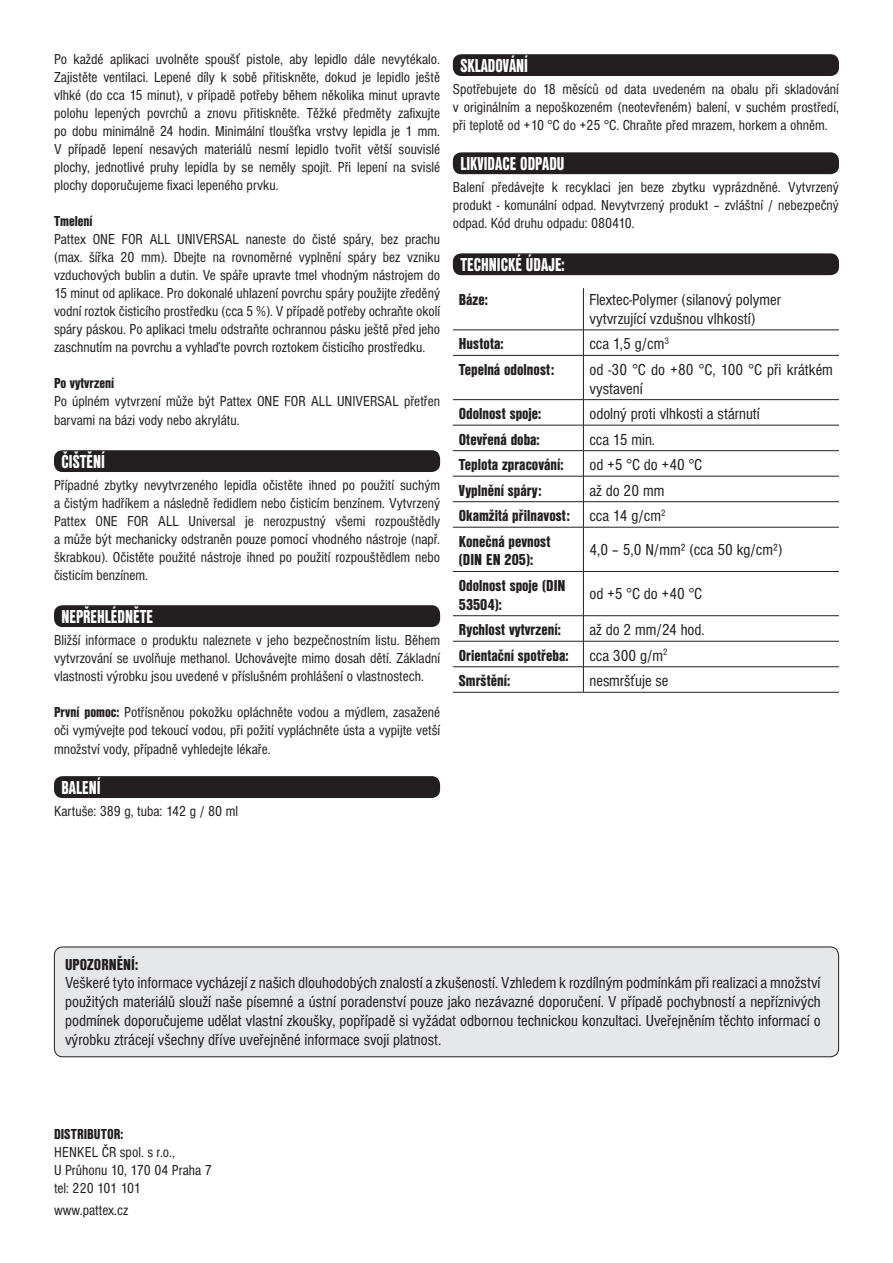
<style>
.page{position:relative;width:893px;height:1263px;background:#fff}
.page>*{position:absolute;margin:0;border:0;box-sizing:border-box;transform-origin:0 0}
.t1{font:19.5px "Nimbus Sans DOT Blac Cond";color:#fff;scale:.85 1}
.t2{font:condensed 16.5px/18.8px "Nimbus Sans DOT";color:#231f20}
.t3{font:16.5px/25.5px "Nimbus Sans DOT Blac Cond";color:#231f20}
.t4{font:condensed 15px/18px "Nimbus Sans DOT";color:#231f20;text-align:justify}
.t5{font:15px "Nimbus Sans DOT Blac Cond";color:#231f20}
.s1{font-family:"Nimbus Sans DOT Blac Cond";font-stretch:normal}
.s2{font-family:"Nimbus Sans DOT";font-stretch:condensed}
</style>
<div class="page">
<div style="left:54px;top:947px;width:785px;height:110px;background:#e6e7e9;border-radius:9px"></div>
<div style="left:54px;top:946px;width:785px;height:111px;border:1px solid #231f20;border-radius:9px"></div>
<div style="left:54px;top:450px;width:386px;height:22px;background:#231f20;border-radius:9px"></div>
<div style="left:54px;top:605px;width:386px;height:22px;background:#231f20;border-radius:9px"></div>
<div style="left:54px;top:776px;width:386px;height:22px;background:#231f20;border-radius:9px"></div>
<div style="left:453px;top:54px;width:386px;height:22px;background:#231f20;border-radius:9px"></div>
<div style="left:453px;top:152px;width:386px;height:22px;background:#231f20;border-radius:9px"></div>
<div style="left:453px;top:253px;width:386px;height:22px;background:#231f20;border-radius:9px"></div>
<hr style="left:583px;top:288px;width:1px;height:42px;background:#231f20">
<hr style="left:453px;top:330px;width:130px;height:1px;background:#231f20">
<hr style="left:583px;top:330px;width:256px;height:1px;background:#231f20">
<svg style="left:583px;top:330px;width:1px;height:25px"></svg>
<hr style="left:453px;top:355px;width:130px;height:1px;background:#231f20">
<hr style="left:583px;top:355px;width:256px;height:1px;background:#231f20">
<hr style="left:583px;top:356px;width:1px;height:43px;background:#231f20">
<svg style="left:583px;top:400px;width:1px;height:127px"></svg>
<hr style="left:583px;top:527px;width:1px;height:44px;background:#231f20">
<hr style="left:583px;top:572px;width:1px;height:43px;background:#231f20">
<svg style="left:583px;top:616px;width:1px;height:76px"></svg>
<hr style="left:453px;top:399px;width:130px;height:1px;background:#231f20">
<hr style="left:583px;top:399px;width:256px;height:1px;background:#231f20">
<hr style="left:453px;top:425px;width:130px;height:1px;background:#231f20">
<hr style="left:583px;top:425px;width:256px;height:1px;background:#231f20">
<hr style="left:453px;top:476px;width:130px;height:1px;background:#231f20">
<hr style="left:583px;top:476px;width:256px;height:1px;background:#231f20">
<hr style="left:453px;top:527px;width:130px;height:1px;background:#231f20">
<hr style="left:583px;top:527px;width:256px;height:1px;background:#231f20">
<hr style="left:453px;top:615px;width:130px;height:1px;background:#231f20">
<hr style="left:583px;top:615px;width:256px;height:1px;background:#231f20">
<hr style="left:453px;top:692px;width:130px;height:1px;background:#231f20">
<hr style="left:583px;top:692px;width:256px;height:1px;background:#231f20">
<hr style="left:453px;top:450px;width:130px;height:1px;background:#231f20">
<hr style="left:583px;top:450px;width:256px;height:1px;background:#231f20">
<hr style="left:453px;top:501px;width:130px;height:1px;background:#231f20">
<hr style="left:583px;top:501px;width:256px;height:1px;background:#231f20">
<hr style="left:453px;top:571px;width:130px;height:1px;background:#231f20">
<hr style="left:583px;top:571px;width:256px;height:1px;background:#231f20">
<hr style="left:453px;top:641px;width:130px;height:1px;background:#231f20">
<hr style="left:583px;top:641px;width:256px;height:1px;background:#231f20">
<hr style="left:453px;top:666px;width:130px;height:1px;background:#231f20">
<hr style="left:583px;top:666px;width:256px;height:1px;background:#231f20">
<p class="t4" style="left:54px;top:51px;width:388px">Po každé aplikaci uvolněte spoušť pistole, aby lepidlo dále nevytékalo.<br>Zajistěte ventilaci. Lepené díly k sobě přitiskněte, dokud je lepidlo ještě vlhké (do cca 15 minut), v případě potřeby během několika minut upravte polohu lepených povrchů a znovu přitiskněte. Těžké předměty zafixujte po dobu minimálně 24 hodin. Minimální tloušťka vrstvy lepidla je 1 mm.<br>V případě lepení nesavých materiálů nesmí lepidlo tvořit větší souvislé plochy, jednotlivé pruhy lepidla by se neměly spojit. Při lepení na svislé plochy doporučujeme fixaci lepeného prvku.</p>
<p class="t5" style="left:54px;top:213px;width:40px">Tmelení</p>
<p class="t4" style="left:54px;top:231px;width:388px">Pattex ONE FOR ALL UNIVERSAL naneste do čisté spáry, bez prachu (max. šířka 20 mm). Dbejte na rovnoměrné vyplnění spáry bez vzniku vzduchových bublin a dutin. Ve spáře upravte tmel vhodným nástrojem do 15 minut od aplikace. Pro dokonalé uhlazení povrchu spáry použijte zředěný vodní roztok čisticího prostředku (cca 5 %). V případě potřeby ochraňte okolí spáry páskou. Po aplikaci tmelu odstraňte ochrannou pásku ještě před jeho zaschnutím na povrchu a vyhlaďte povrch roztokem čisticího prostředku.</p>
<p class="t5" style="left:54px;top:375px;width:62px">Po vytvrzení</p>
<p class="t4" style="left:54px;top:392px;width:388px;line-height:18.8px">Po úplném vytvrzení může být Pattex ONE FOR ALL UNIVERSAL přetřen barvami na bázi vody nebo akrylátu.</p>
<h1 class="t1" style="left:62px;top:450px;width:53px">ČIŠTĚNÍ</h1>
<p class="t4" style="left:54px;top:476px;width:388px">Případné zbytky nevytvrzeného lepidla očistěte ihned po použití suchým a čistým hadříkem a následně ředidlem nebo čisticím benzínem. Vytvrzený Pattex ONE FOR ALL Universal je nerozpustný všemi rozpouštědly a může být mechanicky odstraněn pouze pomocí vhodného nástroje (např. škrabkou). Očistěte použité nástroje ihned po použití rozpouštědlem nebo čisticím benzínem.</p>
<h1 class="t1" style="left:62px;top:605px;width:109px">NEPŘEHLÉDNĚTE</h1>
<p class="t4" style="left:54px;top:631px;width:388px">Bližší informace o produktu naleznete v jeho bezpečnostním listu. Během vytvrzování se uvolňuje methanol. Uchovávejte mimo dosah dětí. Základní vlastnosti výrobku jsou uvedené v příslušném prohlášení o vlastnostech.</p>
<p class="t4" style="left:54px;top:703px;width:388px"><span class="s1">První pomoc:</span> Potřísněnou pokožku opláchněte vodou a mýdlem, zasažené oči vymývejte pod tekoucí vodou, při požití vypláchněte ústa a vypijte vetší množství vody, případně vyhledejte lékaře.</p>
<h1 class="t1" style="left:62px;top:776px;width:47px">BALENÍ</h1>
<p class="t4" style="left:54px;top:802px;width:186px">Kartuše: 389 g, tuba: 142 g / 80 ml</p>
<h1 class="t1" style="left:460px;top:54px;width:81px">SKLADOVÁNÍ</h1>
<p class="t4" style="left:453px;top:80px;width:388px">Spotřebujete do 18 měsíců od data uvedeném na obalu při skladování v originálním a nepoškozeném (neotevřeném) balení, v suchém prostředí, při teplotě od +10 °C do +25 °C. Chraňte před mrazem, horkem a ohněm.</p>
<h1 class="t1" style="left:460px;top:152px;width:124px">LIKVIDACE ODPADU</h1>
<p class="t4" style="left:453px;top:179px;width:388px">Balení předávejte k recyklaci jen beze zbytku vyprázdněné. Vytvrzený produkt - komunální odpad. Nevytvrzený produkt – zvláštní / nebezpečný odpad. Kód druhu odpadu: 080410.</p>
<h1 class="t1" style="left:460px;top:253px;width:124px">TECHNICKÉ ÚDAJE:</h1>
<p class="t3" style="left:459px;top:287px;width:31px">Báze:</p>
<p class="t2" style="left:589px;top:291px;width:193px">Flextec-Polymer (silanový polymer vytvrzující vzdušnou vlhkostí)</p>
<p class="t3" style="left:459px;top:331px;width:46px">Hustota:</p>
<p class="t2" style="left:589px;top:335px;width:81px">cca 1,5 g/cm<sup>3</sup></p>
<p class="t3" style="left:459px;top:357px;width:97px">Tepelná odolnost:</p>
<p class="t2" style="left:589px;top:360px;width:245px">od -30 °C do +80 °C, 100 °C při krátkém vystavení</p>
<p class="t3" style="left:459px;top:401px;width:84px">Odolnost spoje:</p>
<p class="t2" style="left:589px;top:405px;width:172px">odolný proti vlhkosti a stárnutí</p>
<p class="t3" style="left:459px;top:426px;width:82px">Otevřená doba:</p>
<p class="t2" style="left:589px;top:430px;width:67px">cca 15 min.</p>
<p class="t3" style="left:459px;top:452px;width:106px">Teplota zpracování:</p>
<p class="t2" style="left:589px;top:456px;width:114px">od +5 °C do +40 °C</p>
<p class="t3" style="left:459px;top:477px;width:84px">Vyplnění spáry:</p>
<p class="t2" style="left:589px;top:481px;width:76px">až do 20 mm</p>
<p class="t3" style="left:459px;top:503px;width:208px">Okamžitá přilnavost: <span class="s2">cca 14 g/cm</span><sup>2<br></sup>Konečná pevnost</p>
<p class="t3" style="left:459px;top:547px;width:76px">(DIN EN 205):</p>
<p class="t2" style="left:589px;top:541px;width:194px">4,0 – 5,0 N/mm² (cca 50 kg/cm²)</p>
<p class="t3" style="left:459px;top:576px;width:108px;line-height:18.8px">Odolnost spoje (DIN<br>53504):</p>
<p class="t2" style="left:589px;top:585px;width:114px">od +5 °C do +40 °C</p>
<p class="t3" style="left:459px;top:617px;width:104px">Rychlost vytvrzení:</p>
<p class="t2" style="left:589px;top:621px;width:117px">až do 2 mm/24 hod.</p>
<p class="t3" style="left:459px;top:643px;width:111px">Orientační spotřeba:</p>
<p class="t2" style="left:589px;top:646px;width:80px">cca 300 g/m<sup>2</sup></p>
<p class="t3" style="left:459px;top:668px;width:53px">Smrštění:</p>
<p class="t2" style="left:589px;top:672px;width:81px">nesmršťuje se</p>
<p class="t3" style="left:65px;top:951px;width:75px">UPOZORNĚNÍ:</p>
<p class="t2" style="left:65px;top:974px;width:757px;text-align:justify">Veškeré tyto informace vycházejí z našich dlouhodobých znalostí a zkušeností. Vzhledem k rozdílným podmínkám při realizaci a množství použitých materiálů slouží naše písemné a ústní poradenství pouze jako nezávazné doporučení. V případě pochybností a nepříznivých podmínek doporučujeme udělat vlastní zkoušky, popřípadě si vyžádat odbornou technickou konzultaci. Uveřejněním těchto informací o výrobku ztrácejí všechny dříve uveřejněné informace svoji platnost.</p>
<p class="t5" style="left:54px;top:1126px;width:71px">DISTRIBUTOR:</p>
<p class="t4" style="left:54px;top:1144px;width:159px;text-align:left">HENKEL ČR spol. s r.o.,<br>U Průhonu 10, 170 04 Praha 7 tel: 220 101 101</p>
<p class="t4" style="left:54px;top:1201px;width:76px">www.pattex.cz</p>
</div>
